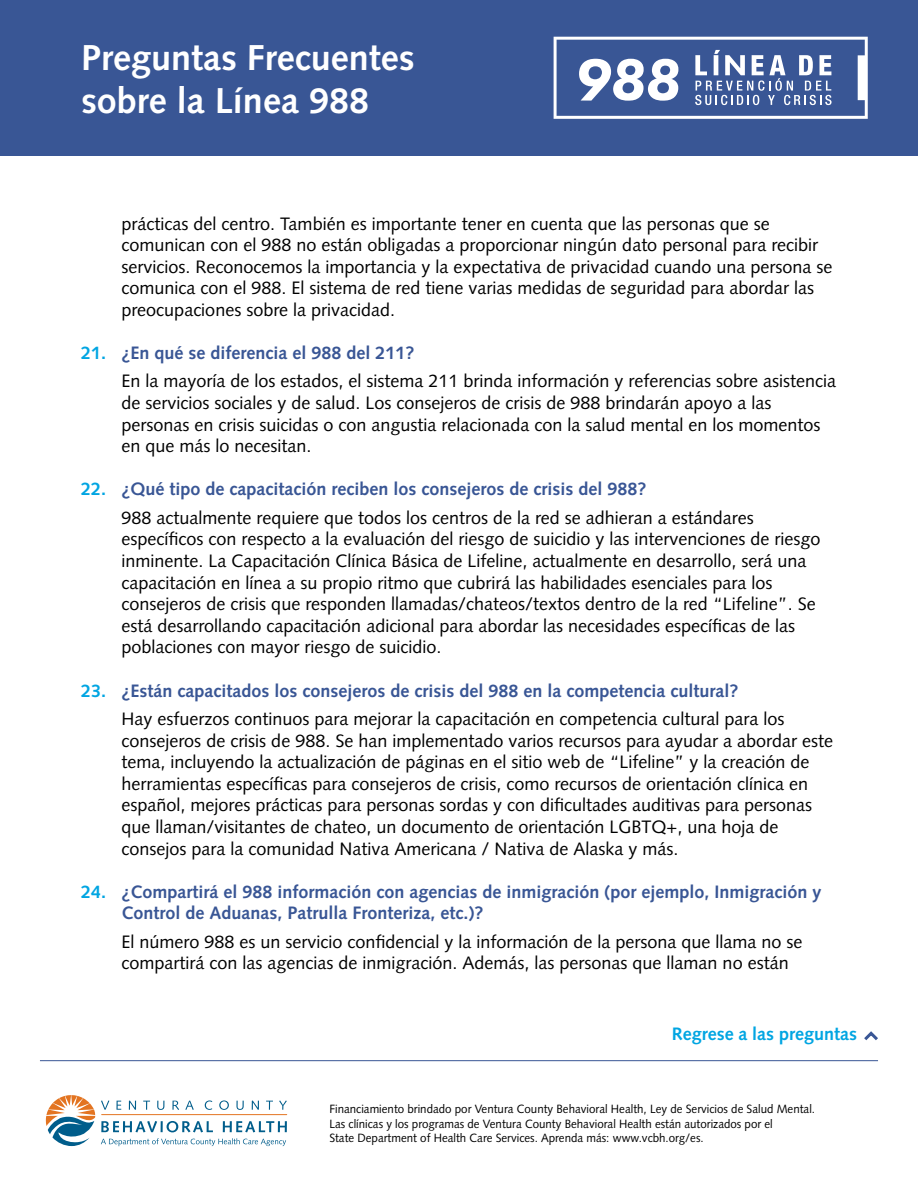
<style>
.page{position:relative;width:918px;height:1188px;background:#fff}
.page>*{position:absolute;margin:0;border:0;box-sizing:border-box;transform-origin:0 0}
.t1{font:700 36px/43.2px "Syntax LT Std";color:#fff}
.t2{font:18px/21.6px "Syntax LT Std";color:#000}
.t3{font:700 18px/21.6px "Syntax LT Std";color:#395695}
.t4{font:700 18px "Syntax LT Std";color:#00a5e2}
.t5{font:12px/14.4px "Syntax LT Std";color:#000;scale:.96 1}
.s1{font-weight:700;color:#00a5e2}
.s2{font-weight:700;color:#395695}
.s3{color:#00a5e2}
</style>
<div class="page">
<div style="left:0;top:0;width:918px;height:156px;background:#395695"></div>
<svg style="left:46px;top:1095px;width:49px;height:51px"></svg>
<hr style="left:102px;top:1114px;width:185px;height:1px;background:#e37421">
<svg style="left:101px;top:1121px;width:112px;height:11px"></svg>
<svg style="left:223px;top:1121px;width:64px;height:11px"></svg>
<svg style="left:101px;top:1100px;width:186px;height:10px"></svg>
<svg style="left:101px;top:1138px;width:185px;height:8px"></svg>
<hr style="left:40px;top:1060px;width:838px;height:1px;background:#395695">
<svg style="left:554px;top:37px;width:314px;height:82px"></svg>
<svg style="left:864px;top:1031px;width:14px;height:10px"></svg>
<h1 class="t1" style="left:81px;top:36px;width:335px">Preguntas Frecuentes sobre la Línea 988</h1>
<p class="t2" style="left:122px;top:213px;width:713px">prácticas del centro. También es importante tener en cuenta que las personas que se comunican con el 988 no están obligadas a proporcionar ningún dato personal para recibir servicios. Reconocemos la importancia y la expectativa de privacidad cuando una persona se comunica con el 988. El sistema de red tiene varias medidas de seguridad para abordar las preocupaciones sobre la privacidad.</p>
<p class="t2" style="left:122px;top:339px;width:716px;line-height:28.3px;text-indent:-40px"><span class="s1">21.</span> <span class="s2">¿En qué se diferencia el 988 del 211?<br></span>En la mayoría de los estados, el sistema 211 brinda información y referencias sobre asistencia</p>
<p class="t2" style="left:122px;top:392px;width:701px">de servicios sociales y de salud. Los consejeros de crisis de 988 brindarán apoyo a las personas en crisis suicidas o con angustia relacionada con la salud mental en los momentos en que más lo necesitan.</p>
<p class="t2" style="left:122px;top:475px;width:634px;line-height:28.3px;text-indent:-40px"><span class="s1">22.</span> <span class="s2">¿Qué tipo de capacitación reciben los consejeros de crisis del 988?<br></span>988 actualmente requiere que todos los centros de la red se adhieran a estándares</p>
<p class="t2" style="left:122px;top:528px;width:700px">específicos con respecto a la evaluación del riesgo de suicidio y las intervenciones de riesgo inminente. La Capacitación Clínica Básica de Lifeline, actualmente en desarrollo, será una capacitación en línea a su propio ritmo que cubrirá las habilidades esenciales para los consejeros de crisis que responden llamadas/chateos/textos dentro de la red “Lifeline”. Se está desarrollando capacitación adicional para abordar las necesidades específicas de las poblaciones con mayor riesgo de suicidio.</p>
<p class="t2" style="left:122px;top:676px;width:665px;line-height:28.3px;text-indent:-40px"><span class="s1">23.</span> <span class="s2">¿Están capacitados los consejeros de crisis del 988 en la competencia cultural?<br></span>Hay esfuerzos continuos para mejorar la capacitación en competencia cultural para los</p>
<p class="t2" style="left:122px;top:730px;width:713px">consejeros de crisis de 988. Se han implementado varios recursos para ayudar a abordar este tema, incluyendo la actualización de páginas en el sitio web de “Lifeline” y la creación de herramientas específicas para consejeros de crisis, como recursos de orientación clínica en español, mejores prácticas para personas sordas y con dificultades auditivas para personas que llaman/visitantes de chateo, un documento de orientación LGBTQ+, una hoja de consejos para la comunidad Nativa Americana / Nativa de Alaska y más.</p>
<p class="t3" style="left:122px;top:881px;width:702px;text-indent:-40px"><span class="s3">24.</span> ¿Compartirá el 988 información con agencias de inmigración (por ejemplo, Inmigración y<br>Control de Aduanas, Patrulla Fronteriza, etc.)?</p>
<p class="t2" style="left:122px;top:931px;width:683px">El número 988 es un servicio confidencial y la información de la persona que llama no se compartirá con las agencias de inmigración. Además, las personas que llaman no están</p>
<p class="t4" style="left:672px;top:1024px;width:187px">Regrese a las preguntas</p>
<p class="t5" style="left:329px;top:1102px;width:507px">Financiamiento brindado por Ventura County Behavioral Health, Ley de Servicios de Salud Mental.<br>Las clínicas y los programas de Ventura County Behavioral Health están autorizados por el<br>State Department of Health Care Services. Aprenda más: www.vcbh.org/es.</p>
</div>
